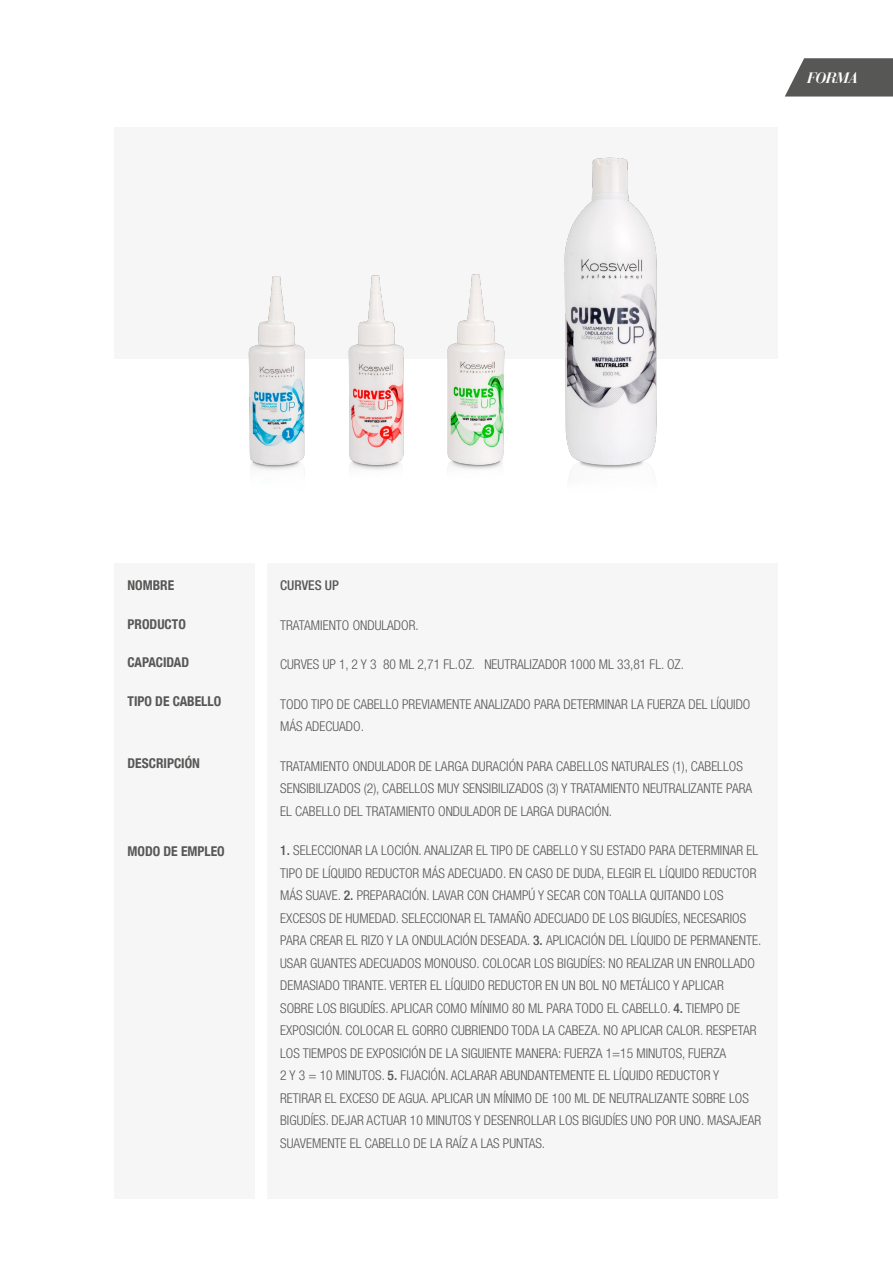
<style>
.page{position:relative;width:893px;height:1263px;background:#fff}
.page>*{position:absolute;margin:0;border:0;box-sizing:border-box;transform-origin:0 0}
.t1{font:italic 700 15px "Bauer Bodoni";letter-spacing:-.05em;color:#fff}
.t2{font:300 condensed 13.5px/22.5px "Helvetica Neue LT Com";color:#575756}
.t3{font:700 condensed 13.5px "Helvetica Neue LT Com";color:#575756}
.t4{font:500 condensed 13.5px "Helvetica Neue LT Com";color:#575756}
.s1{font-weight:500}
</style>
<div class="page">
<svg style="left:785px;top:58px;width:108px;height:39px;background:#686867"></svg>
<div style="left:115px;top:128px;width:663px;height:231px;background:#f6f6f6"></div>
<div style="left:267px;top:563px;width:511px;height:636px;background:#f6f6f6"></div>
<div style="left:114px;top:563px;width:141px;height:636px;background:#f6f6f6"></div>
<img style="left:248px;top:276px;width:57px;height:194px">
<img style="left:348px;top:275px;width:56px;height:195px">
<img style="left:447px;top:274px;width:58px;height:196px">
<img style="left:564px;top:157px;width:93px;height:312px">
<p class="t1" style="left:807px;top:68px;width:53px">FORMA</p>
<p class="t3" style="left:128px;top:577px;width:48px">NOMBRE</p>
<p class="t3" style="left:128px;top:616px;width:60px">PRODUCTO</p>
<p class="t3" style="left:128px;top:654px;width:63px">CAPACIDAD</p>
<p class="t3" style="left:128px;top:693px;width:95px">TIPO DE CABELLO</p>
<p class="t3" style="left:128px;top:755px;width:74px">DESCRIPCIÓN</p>
<p class="t3" style="left:128px;top:843px;width:99px">MODO DE EMPLEO</p>
<p class="t4" style="left:280px;top:577px;width:60px">CURVES UP</p>
<p class="t2" style="left:280px;top:613px;width:140px">TRATAMIENTO ONDULADOR.</p>
<p class="t2" style="left:280px;top:653px;width:405px">CURVES UP 1, 2 Y 3 80 ML 2,71 FL.OZ. NEUTRALIZADOR 1000 ML 33,81 FL. OZ.</p>
<p class="t2" style="left:280px;top:693px;width:472px">TODO TIPO DE CABELLO PREVIAMENTE ANALIZADO PARA DETERMINAR LA FUERZA DEL LÍQUIDO<br>MÁS ADECUADO.</p>
<p class="t2" style="left:280px;top:755px;width:474px">TRATAMIENTO ONDULADOR DE LARGA DURACIÓN PARA CABELLOS NATURALES (1), CABELLOS<br>SENSIBILIZADOS (2), CABELLOS MUY SENSIBILIZADOS (3) Y TRATAMIENTO NEUTRALIZANTE PARA<br>EL CABELLO DEL TRATAMIENTO ONDULADOR DE LARGA DURACIÓN.</p>
<p class="t2" style="left:280px;top:839px;width:483px"><span class="s1">1.</span> SELECCIONAR LA LOCIÓN. ANALIZAR EL TIPO DE CABELLO Y SU ESTADO PARA DETERMINAR EL TIPO DE LÍQUIDO REDUCTOR MÁS ADECUADO. EN CASO DE DUDA, ELEGIR EL LÍQUIDO REDUCTOR MÁS SUAVE. <span class="s1">2.</span> PREPARACIÓN. LAVAR CON CHAMPÚ Y SECAR CON TOALLA QUITANDO LOS EXCESOS DE HUMEDAD. SELECCIONAR EL TAMAÑO ADECUADO DE LOS BIGUDÍES, NECESARIOS PARA CREAR EL RIZO Y LA ONDULACIÓN DESEADA. <span class="s1">3.</span> APLICACIÓN DEL LÍQUIDO DE PERMANENTE.<br>USAR GUANTES ADECUADOS MONOUSO. COLOCAR LOS BIGUDÍES: NO REALIZAR UN ENROLLADO DEMASIADO TIRANTE. VERTER EL LÍQUIDO REDUCTOR EN UN BOL NO METÁLICO Y APLICAR<br>SOBRE LOS BIGUDÍES. APLICAR COMO MÍNIMO 80 ML PARA TODO EL CABELLO. <span class="s1">4.</span> TIEMPO DE EXPOSICIÓN. COLOCAR EL GORRO CUBRIENDO TODA LA CABEZA. NO APLICAR CALOR. RESPETAR LOS TIEMPOS DE EXPOSICIÓN DE LA SIGUIENTE MANERA: FUERZA 1=15 MINUTOS, FUERZA<br>2 Y 3 = 10 MINUTOS. <span class="s1">5.</span> FIJACIÓN. ACLARAR ABUNDANTEMENTE EL LÍQUIDO REDUCTOR Y RETIRAR EL EXCESO DE AGUA. APLICAR UN MÍNIMO DE 100 ML DE NEUTRALIZANTE SOBRE LOS BIGUDÍES. DEJAR ACTUAR 10 MINUTOS Y DESENROLLAR LOS BIGUDÍES UNO POR UNO. MASAJEAR SUAVEMENTE EL CABELLO DE LA RAÍZ A LAS PUNTAS.</p>
</div>
